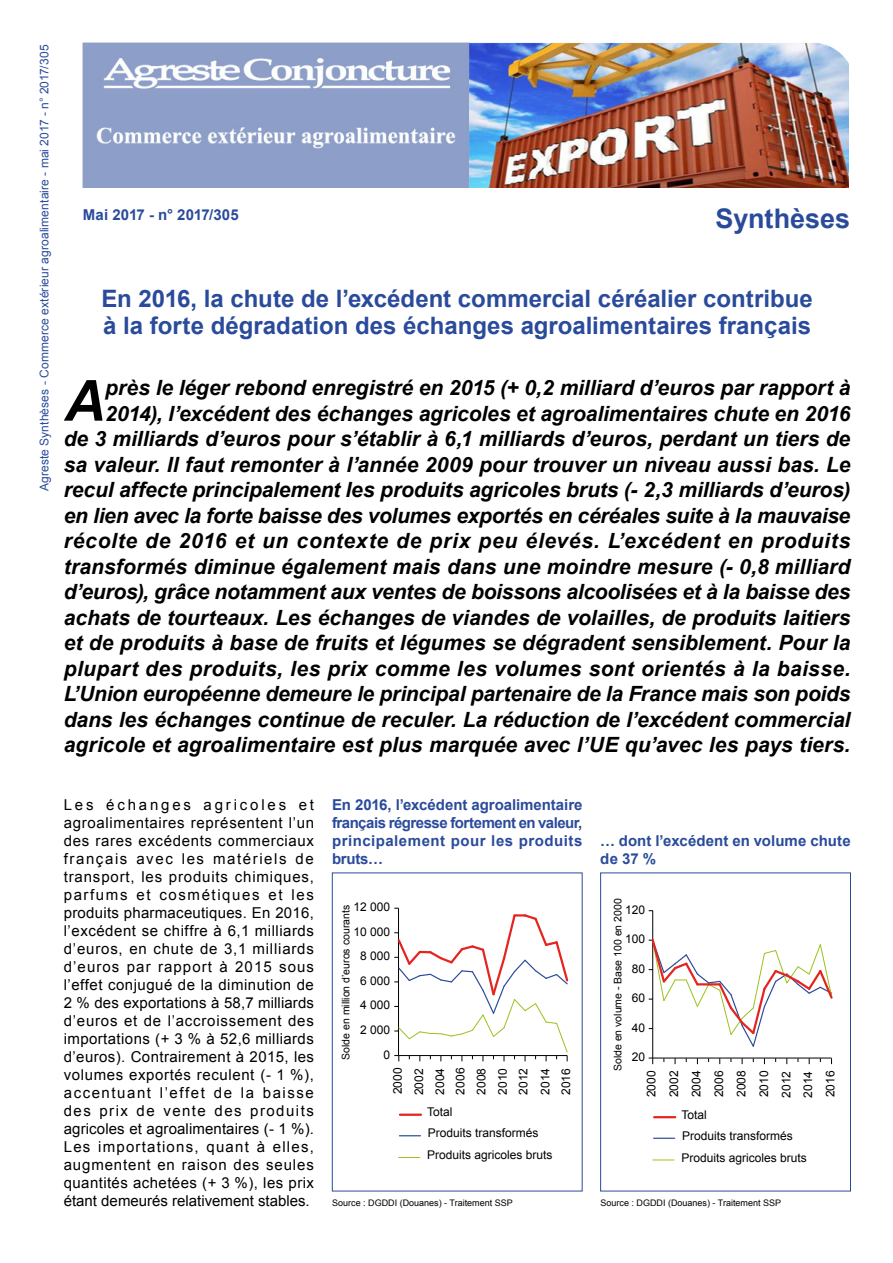
<style>
.page{position:relative;width:893px;height:1263px;background:#fff}
.page>*{position:absolute;margin:0;border:0;box-sizing:border-box;transform-origin:0 0}
.Chapo_Texte{font:italic 700 56.55px "Arial";color:#000}
.t1{font:700 27px "Arial";color:#2a4b9b}
.Chapo_Titre{font:700 24px/27px "Arial";color:#2a4b9b}
.Chapo_Texte-2{font:italic 700 21px/25.5px "Arial";color:#000;text-align:right}
.Texte{font:15px/18px "Arial";color:#000;text-align:justify}
.Titre_Graph_-_Tab{font:700 15px/18px "Arial";letter-spacing:.01em;color:#2a4b9b;text-align:justify}
.t2{font:12px/22.4px "Arial";color:#000;text-align:justify}
.t3{font:12px "Arial";letter-spacing:.01em;color:#2a4b9b}
.t4{font:10.5px "Arial";color:#000}
.Source{font:9px "Arial";color:#000}
</style>
<div class="page">
<img style="left:83px;top:43px;width:765px;height:145px">
<svg style="left:399px;top:1135px;width:21px;height:1px"></svg>
<svg style="left:399px;top:1157px;width:21px;height:1px"></svg>
<hr style="left:400px;top:1113px;width:21px;height:3px;background:#e52420">
<svg style="left:394px;top:908px;width:175px;height:153px"></svg>
<hr style="left:653px;top:1058px;width:178px;height:1px;background:#000">
<hr style="left:652px;top:911px;width:1px;height:147px;background:#000">
<svg style="left:654px;top:1138px;width:21px;height:1px"></svg>
<svg style="left:653px;top:1160px;width:21px;height:1px"></svg>
<hr style="left:654px;top:1116px;width:21px;height:2px;background:#e52420">
<svg style="left:649px;top:937px;width:184px;height:111px"></svg>
<div style="left:600px;top:873px;width:251px;height:318px;border:1px solid #2a4b9b"></div>
<p class="t3" style="left:36px;top:491px;width:448px;rotate:-90deg">Agreste Synthèses - Commerce extérieur agroalimentaire - mai 2017 - n° 2017/305</p>
<p class="Titre_Graph_-_Tab" style="left:83px;top:206px;width:157px">Mai 2017 - n° 2017/305</p>
<p class="t1" style="left:715px;top:201px;width:136px">Synthèses</p>
<p class="Chapo_Titre" style="left:101px;top:285px;width:713px">En 2016, la chute de l’excédent commercial céréalier contribue à la forte dégradation des échanges agroalimentaires français</p>
<p class="Chapo_Texte-2" style="left:64px;top:376px;width:788px">près le léger rebond enregistré en 2015 (+ 0,2 milliard d’euros par rapport à 2014), l’excédent des échanges agricoles et agroalimentaires chute en 2016<br>de 3 milliards d’euros pour s’établir à 6,1 milliards d’euros, perdant un tiers de sa valeur. Il faut remonter à l’année 2009 pour trouver un niveau aussi bas. Le recul affecte principalement les produits agricoles bruts (- 2,3 milliards d’euros) en lien avec la forte baisse des volumes exportés en céréales suite à la mauvaise récolte de 2016 et un contexte de prix peu élevés. L’excédent en produits transformés diminue également mais dans une moindre mesure (- 0,8 milliard d’euros), grâce notamment aux ventes de boissons alcoolisées et à la baisse des achats de tourteaux. Les échanges de viandes de volailles, de produits laitiers et de produits à base de fruits et légumes se dégradent sensiblement. Pour la plupart des produits, les prix comme les volumes sont orientés à la baisse.<br>L’Union européenne demeure le principal partenaire de la France mais son poids dans les échanges continue de reculer. La réduction de l’excédent commercial agricole et agroalimentaire est plus marquée avec l’UE qu’avec les pays tiers.</p>
<p class="Chapo_Texte" style="left:64px;top:363px;width:42px">A</p>
<p class="Texte" style="left:64px;top:796px;width:252px">Les échanges agricoles et agroalimentaires représentent l’un des rares excédents commerciaux français avec les matériels de transport, les produits chimiques, parfums et cosmétiques et les produits pharmaceutiques. En 2016, l’excédent se chiffre à 6,1 milliards d’euros, en chute de 3,1 milliards d’euros par rapport à 2015 sous l’effet conjugué de la diminution de 2 % des exportations à 58,7 milliards d’euros et de l’accroissement des importations (+ 3 % à 52,6 milliards d’euros). Contrairement à 2015, les volumes exportés reculent (- 1 %), accentuant l’effet de la baisse des prix de vente des produits agricoles et agroalimentaires (- 1 %).<br>Les importations, quant à elles, augmentent en raison des seules quantités achetées (+ 3 %), les prix étant demeurés relativement stables.</p>
<p class="Titre_Graph_-_Tab" style="left:332px;top:796px;width:252px">En 2016, l’excédent agroalimentaire français régresse fortement en valeur, principalement pour les produits bruts…</p>
<p class="t2" style="left:353px;top:896px;width:38px">12 000</p>
<p class="t4" style="left:339px;top:1060px;width:156px;rotate:-90deg">Solde en million d’euros courants</p>
<p class="t2" style="left:353px;top:920px;width:38px">10 000</p>
<p class="t2" style="left:360px;top:945px;width:32px">8 000</p>
<p class="t2" style="left:360px;top:969px;width:32px">6 000</p>
<p class="t2" style="left:360px;top:994px;width:32px">4 000</p>
<p class="t2" style="left:360px;top:1019px;width:32px">2 000</p>
<p class="t2" style="left:383px;top:1043px;width:8px">0</p>
<p class="t2" style="left:387px;top:1095px;width:29px;line-height:21.1px;rotate:-90deg">2000<br>2002<br>2004<br>2006<br>2008<br>2010<br>2012<br>2014</p>
<p class="t2" style="left:555px;top:1095px;width:28px;rotate:-90deg">2016</p>
<p class="t2" style="left:427px;top:1101px;width:27px">Total</p>
<p class="t2" style="left:427px;top:1122px;width:127px;line-height:21.8px">Produits transformés<br>Produits agricoles bruts</p>
<p class="Source" style="left:332px;top:1196px;width:182px">Source : DGDDI (Douanes) - Traitement SSP</p>
<p class="Titre_Graph_-_Tab" style="left:600px;top:832px;width:252px">… dont l’excédent en volume chute de 37 %</p>
<p class="t4" style="left:611px;top:1071px;width:174px;rotate:-90deg">Solde en volume - Base 100 en 2000</p>
<p class="t2" style="left:625px;top:898px;width:22px">120</p>
<p class="t2" style="left:625px;top:928px;width:22px">100</p>
<p class="t2" style="left:632px;top:957px;width:15px">80</p>
<p class="t2" style="left:632px;top:987px;width:15px">60</p>
<p class="t2" style="left:632px;top:1016px;width:15px">40</p>
<p class="t2" style="left:632px;top:1046px;width:15px">20</p>
<p class="t2" style="left:640px;top:1098px;width:29px;rotate:-90deg">2000<br>2002<br>2004<br>2006<br>2008<br>2010<br>2012<br>2014<br>2016</p>
<p class="t2" style="left:681px;top:1125px;width:127px;line-height:21.8px">Produits transformés<br>Produits agricoles bruts</p>
<p class="t2" style="left:681px;top:1103px;width:27px">Total</p>
<p class="Source" style="left:600px;top:1196px;width:182px">Source : DGDDI (Douanes) - Traitement SSP</p>
</div>
